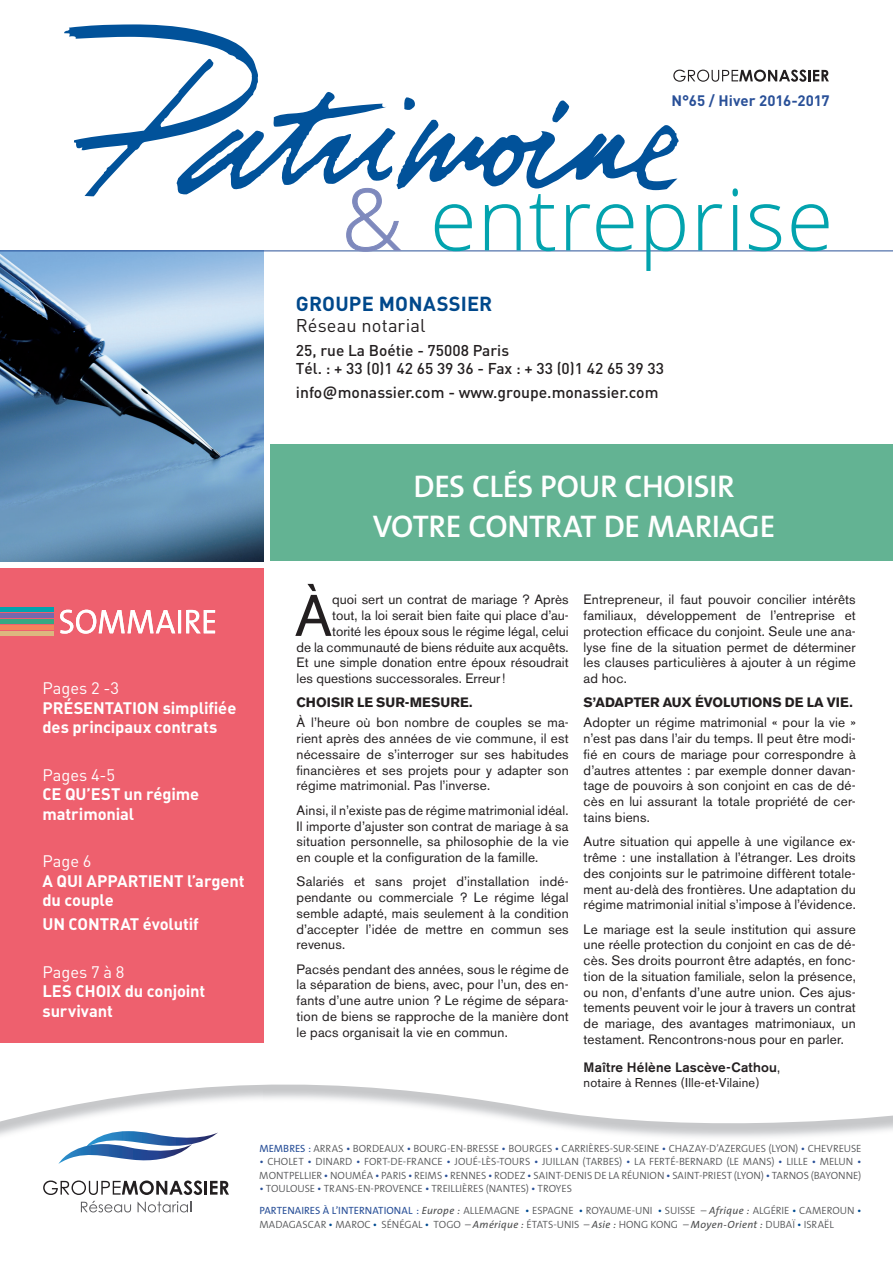
<style>
.page{position:relative;width:893px;height:1263px;background:#fff}
.page>*{position:absolute;margin:0;border:0;box-sizing:border-box;transform-origin:0 0}
.t1{font:58.05px "Akzidenz Grotesk BE";color:#231f20}
.t2{font:600 31.5px/40.5px "The Sans B6";letter-spacing:-.01em;color:#fff;text-align:center}
.t3{font:700 20.1px "DIN";letter-spacing:.005em;color:#00488b}
.t4{font:18.3px "DIN";letter-spacing:.005em;color:#231f20}
.t5{font:16.5px/19.5px "DIN Bold Alternate";letter-spacing:-.005em;color:#fff}
.t6{font:16.5px "DIN";letter-spacing:-.005em;color:#fff}
.t7{font:500 15.75px "DIN";color:#231f20}
.t8{font:500 15.45px/18.1px "DIN";color:#231f20}
.t9{font:700 15px "DIN";letter-spacing:.005em;color:#295098}
.t10{font:13.5px/15.8px "Akzidenz Grotesk BE";letter-spacing:.01em;color:#231f20;text-align:justify}
.t11{font:700 13.5px "Akzidenz Grotesk BE";color:#231f20}
.t12{font:500 13.5px "Akzidenz Grotesk BE";letter-spacing:.015em;color:#231f20}
.t13{font:12.75px "Akzidenz Grotesk BE";letter-spacing:.015em;color:#231f20}
.t14{font:300 10.5px/13.5px "The Sans B4";letter-spacing:-.005em;color:#57585a}
.s1{font-family:"The Sans B6";font-weight:600}
.s2{font-weight:400}
.s3{font-family:"The Sans B5 Plain";font-weight:400;color:#295098}
.s4{font-family:"The Sans";font-weight:400;font-style:italic;color:#4b4c4d}
.s5{font-family:"The Sans B5 Plain";font-weight:400;color:#004c91}
</style>
<div class="page">
<svg style="left:0;top:1042px;width:893px;height:95px"></svg>
<div style="left:0;top:568px;width:264px;height:474px;background:#ee606e"></div>
<svg style="left:43px;top:1180px;width:186px;height:15px"></svg>
<svg style="left:81px;top:1201px;width:50px;height:11px"></svg>
<svg style="left:138px;top:1201px;width:53px;height:11px"></svg>
<svg style="left:58px;top:1131px;width:160px;height:33px"></svg>
<svg style="left:60px;top:610px;width:155px;height:24px"></svg>
<div style="left:270px;top:444px;width:623px;height:117px;background:#63b393"></div>
<img style="left:0;top:251px;width:264px;height:310px">
<hr style="left:0;top:250px;width:893px;height:1px;background:#295098">
<svg style="left:64px;top:24px;width:765px;height:247px"></svg>
<hr style="left:0;top:607px;width:53px;height:4px;background:#02a3ae">
<hr style="left:0;top:613px;width:53px;height:4px;background:#7768ae">
<hr style="left:0;top:625px;width:53px;height:4px;background:#f5835b">
<hr style="left:0;top:619px;width:53px;height:4px;background:#36a882">
<hr style="left:0;top:631px;width:53px;height:4px;background:#dcb77f">
<p class="t9" style="left:671px;top:91px;width:160px">N°65 / Hiver 2016-2017</p>
<h3 class="t3" style="left:296px;top:290px;width:198px">GROUPE MONASSIER</h3>
<h3 class="t4" style="left:296px;top:314px;width:131px">Réseau notarial</h3>
<p class="t8" style="left:296px;top:341px;width:370px">25, rue La Boétie - 75008 Paris<br>Tél. : + 33 (0)1 42 65 39 36 - Fax : + 33 (0)1 42 65 39 33</p>
<p class="t7" style="left:296px;top:382px;width:364px">info<span class="s1">@</span>monassier.com - www.groupe.monassier.com</p>
<p class="t6" style="left:43px;top:678px;width:78px">Pages 2 -3</p>
<p class="t5" style="left:43px;top:697px;width:195px">PRÉSENTATION simplifiée des principaux contrats</p>
<p class="t6" style="left:43px;top:764px;width:74px">Pages 4-5</p>
<p class="t5" style="left:43px;top:784px;width:158px">CE QU’EST un régime matrimonial</p>
<p class="t6" style="left:43px;top:851px;width:50px">Page 6</p>
<p class="t5" style="left:43px;top:870px;width:204px">A QUI APPARTIENT l’argent du couple</p>
<p class="t5" style="left:43px;top:914px;width:158px">UN CONTRAT évolutif</p>
<p class="t6" style="left:43px;top:961px;width:84px">Pages 7 à 8</p>
<p class="t5" style="left:43px;top:981px;width:164px">LES CHOIX du conjoint survivant</p>
<h2 class="t2" style="left:373px;top:468px;width:404px">DES CLÉS POUR CHOISIR<br>VOTRE CONTRAT DE MARIAGE</h2>
<h1 class="t1" style="left:295px;top:581px;width:39px">À</h1>
<p class="t10" style="left:332px;top:592px;width:238px">quoi sert un contrat de mariage ? Après</p>
<p class="t10" style="left:332px;top:608px;width:238px">tout, la loi serait bien faite qui place d’au-</p>
<p class="t10" style="left:332px;top:623px;width:238px">torité les époux sous le régime légal, celui</p>
<p class="t10" style="left:297px;top:639px;width:274px">de la communauté de biens réduite aux acquêts.</p>
<p class="t10" style="left:297px;top:655px;width:274px">Et une simple donation entre époux résoudrait</p>
<p class="t10" style="left:297px;top:671px;width:210px">les questions successorales. Erreur !</p>
<p class="t11" style="left:297px;top:695px;width:178px">CHOISIR LE SUR-MESURE.</p>
<p class="t10" style="left:297px;top:715px;width:274px">À l’heure où bon nombre de couples se ma&shy;rient après des années de vie commune, il est nécessaire de s’interroger sur ses habitudes financières et ses projets pour y adapter son régime matrimonial. Pas l’inverse.</p>
<p class="t10" style="left:297px;top:802px;width:274px">Ainsi, il n’existe pas de régime matrimonial idéal.<br>Il importe d’ajuster son contrat de mariage à sa situation personnelle, sa philosophie de la vie en couple et la configuration de la famille.</p>
<p class="t10" style="left:297px;top:874px;width:274px">Salariés et sans projet d’installation indé&shy;pendante ou commerciale ? Le régime légal semble adapté, mais seulement à la condition d’accepter l’idée de mettre en commun ses revenus.</p>
<p class="t10" style="left:297px;top:961px;width:274px">Pacsés pendant des années, sous le régime de la séparation de biens, avec, pour l’un, des en&shy;fants d’une autre union ? Le régime de sépara&shy;tion de biens se rapproche de la manière dont le pacs organisait la vie en commun.</p>
<p class="t10" style="left:584px;top:592px;width:274px">Entrepreneur, il faut pouvoir concilier intérêts familiaux, développement de l’entreprise et protection efficace du conjoint. Seule une ana&shy;lyse fine de la situation permet de déterminer les clauses particulières à ajouter à un régime ad hoc.</p>
<p class="t11" style="left:584px;top:695px;width:271px">S’ADAPTER AUX ÉVOLUTIONS DE LA VIE.</p>
<p class="t10" style="left:584px;top:715px;width:274px">Adopter un régime matrimonial « pour la vie » n’est pas dans l’air du temps. Il peut être modi&shy;fié en cours de mariage pour correspondre à d’autres attentes : par exemple donner davan&shy;tage de pouvoirs à son conjoint en cas de dé&shy;cès en lui assurant la totale propriété de cer&shy;tains biens.</p>
<p class="t10" style="left:584px;top:834px;width:274px">Autre situation qui appelle à une vigilance ex&shy;trême : une installation à l’étranger. Les droits des conjoints sur le patrimoine diffèrent totale&shy;ment au-delà des frontières. Une adaptation du régime matrimonial initial s’impose à l’évidence.</p>
<p class="t10" style="left:584px;top:921px;width:274px">Le mariage est la seule institution qui assure une réelle protection du conjoint en cas de dé&shy;cès. Ses droits pourront être adaptés, en fonc&shy;tion de la situation familiale, selon la présence, ou non, d’enfants d’une autre union. Ces ajus&shy;tements peuvent voir le jour à travers un contrat de mariage, des avantages matrimoniaux, un testament. Rencontrons-nous pour en parler.</p>
<p class="t12" style="left:584px;top:1059px;width:198px">Maître Hélène Lascève-Cathou<span class="s2">,</span></p>
<p class="t13" style="left:584px;top:1075px;width:178px">notaire à Rennes (Ille-et-Vilaine)</p>
<p class="t14" style="left:259px;top:1142px;width:604px"><span class="s3">MEMBRES :</span> ARRAS <span class="s3">•</span> BORDEAUX <span class="s3">•</span> BOURG-EN-BRESSE <span class="s3">•</span> BOURGES <span class="s3">•</span> CARRIÈRES-SUR-SEINE <span class="s3">•</span> CHAZAY-D’AZERGUES (LYON) <span class="s3">•</span> CHEVREUSE</p>
<p class="t14" style="left:259px;top:1156px;width:604px"><span class="s3">•</span> CHOLET <span class="s3">•</span> DINARD <span class="s3">•</span> FORT-DE-FRANCE <span class="s3">•</span> JOUÉ-LÈS-TOURS <span class="s3">•</span> JUILLAN (TARBES) <span class="s3">•</span> LA FERTÉ-BERNARD (LE MANS) <span class="s3">•</span> LILLE <span class="s3">•</span> MELUN <span class="s3">•<br></span>MONTPELLIER <span class="s3">•</span> NOUMÉA <span class="s3">•</span> PARIS <span class="s3">•</span> REIMS <span class="s3">•</span> RENNES <span class="s3">•</span> RODEZ <span class="s3">•</span> SAINT-DENIS DE LA RÉUNION <span class="s3">•</span> SAINT-PRIEST (LYON) <span class="s3">•</span> TARNOS (BAYONNE)</p>
<p class="t14" style="left:259px;top:1178px;width:604px;line-height:22px"><span class="s3">•</span> TOULOUSE <span class="s3">•</span> TRANS-EN-PROVENCE <span class="s3">•</span> TREILLIÈRES (NANTES) <span class="s3">•</span> TROYES<br><span class="s3">PARTENAIRES À L’INTERNATIONAL :</span> <span class="s4">Europe :</span> ALLEMAGNE <span class="s5">•</span> ESPAGNE <span class="s5">•</span> ROYAUME-UNI <span class="s5">•</span> SUISSE – <span class="s4">Afrique :</span> ALGÉRIE <span class="s5">•</span> CAMEROUN <span class="s5">•</span></p>
<p class="t14" style="left:259px;top:1218px;width:576px">MADAGASCAR <span class="s5">•</span> MAROC <span class="s5">•</span> SÉNÉGAL <span class="s5">•</span> TOGO – <span class="s4">Amérique :</span> ÉTATS-UNIS – <span class="s4">Asie :</span> HONG KONG – <span class="s4">Moyen-Orient :</span> DUBAÏ <span class="s5">•</span> ISRAËL</p>
</div>
